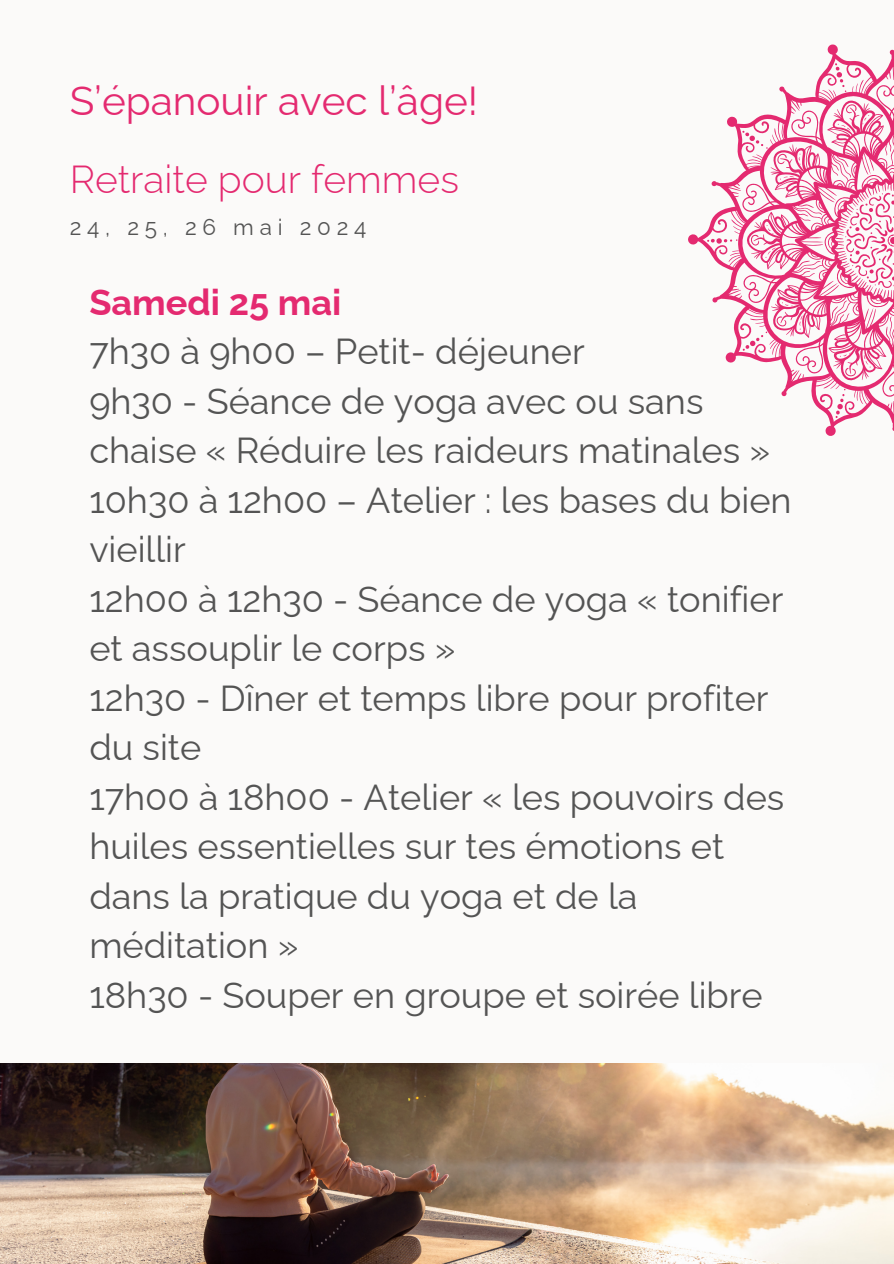
<style>
.page{position:relative;width:894px;height:1264px;background:#fff}
.page>*{position:absolute;margin:0;border:0;box-sizing:border-box;transform-origin:0 0}
.t1{font:40.5px "Raleway";color:#e42a70}
.t2{font:300 39px "Raleway";color:#e42a70}
.t3{font:36.15px/49.5px "Raleway";color:#545454}
.t4{font:22.5px "Raleway";letter-spacing:.255em;color:#545454}
.s1{font-weight:700;color:#e42a70}
</style>
<div class="page">
<div style="left:0;top:0;width:893px;height:1263px;background:#fbfaf9"></div>
<img style="left:0;top:1063px;width:893px;height:200px">
<svg style="left:688px;top:45px;width:205px;height:391px"></svg>
<svg style="left:835px;top:389px;width:10px;height:29px"></svg>
<svg style="left:844px;top:368px;width:12px;height:8px"></svg>
<svg style="left:863px;top:355px;width:7px;height:12px"></svg>
<svg style="left:839px;top:352px;width:11px;height:5px"></svg>
<svg style="left:741px;top:331px;width:26px;height:20px"></svg>
<svg style="left:775px;top:315px;width:11px;height:12px"></svg>
<svg style="left:799px;top:315px;width:3px;height:15px"></svg>
<svg style="left:781px;top:302px;width:11px;height:4px"></svg>
<svg style="left:706px;top:238px;width:31px;height:6px"></svg>
<svg style="left:750px;top:234px;width:9px;height:12px"></svg>
<svg style="left:765px;top:248px;width:10px;height:10px"></svg>
<svg style="left:766px;top:225px;width:7px;height:9px"></svg>
<svg style="left:741px;top:130px;width:26px;height:19px"></svg>
<svg style="left:776px;top:153px;width:11px;height:12px"></svg>
<svg style="left:779px;top:176px;width:14px;height:4px"></svg>
<svg style="left:798px;top:153px;width:3px;height:12px"></svg>
<svg style="left:834px;top:63px;width:12px;height:29px"></svg>
<svg style="left:845px;top:104px;width:11px;height:10px"></svg>
<svg style="left:837px;top:123px;width:13px;height:8px"></svg>
<svg style="left:862px;top:115px;width:7px;height:9px"></svg>
<svg style="left:843px;top:191px;width:50px;height:97px"></svg>
<h1 class="t1" style="left:70px;top:76px;width:410px">S’épanouir avec l’âge!</h1>
<h1 class="t2" style="left:70px;top:156px;width:391px">Retraite pour femmes</h1>
<p class="t4" style="left:70px;top:214px;width:298px">24, 25, 26 mai 2024</p>
<h2 class="t3" style="left:89px;top:277px;width:703px"><span class="s1">Samedi 25 mai<br></span>7h30 à 9h00 – Petit- déjeuner<br>9h30 - Séance de yoga avec ou sans chaise « Réduire les raideurs matinales »<br>10h30 à 12h00 – Atelier : les bases du bien vieillir<br>12h00 à 12h30 - Séance de yoga « tonifier et assouplir le corps »<br>12h30 - Dîner et temps libre pour profiter du site<br>17h00 à 18h00 - Atelier « les pouvoirs des huiles essentielles sur tes émotions et dans la pratique du yoga et de la méditation »<br>18h30 - Souper en groupe et soirée libre</h2>
</div>
